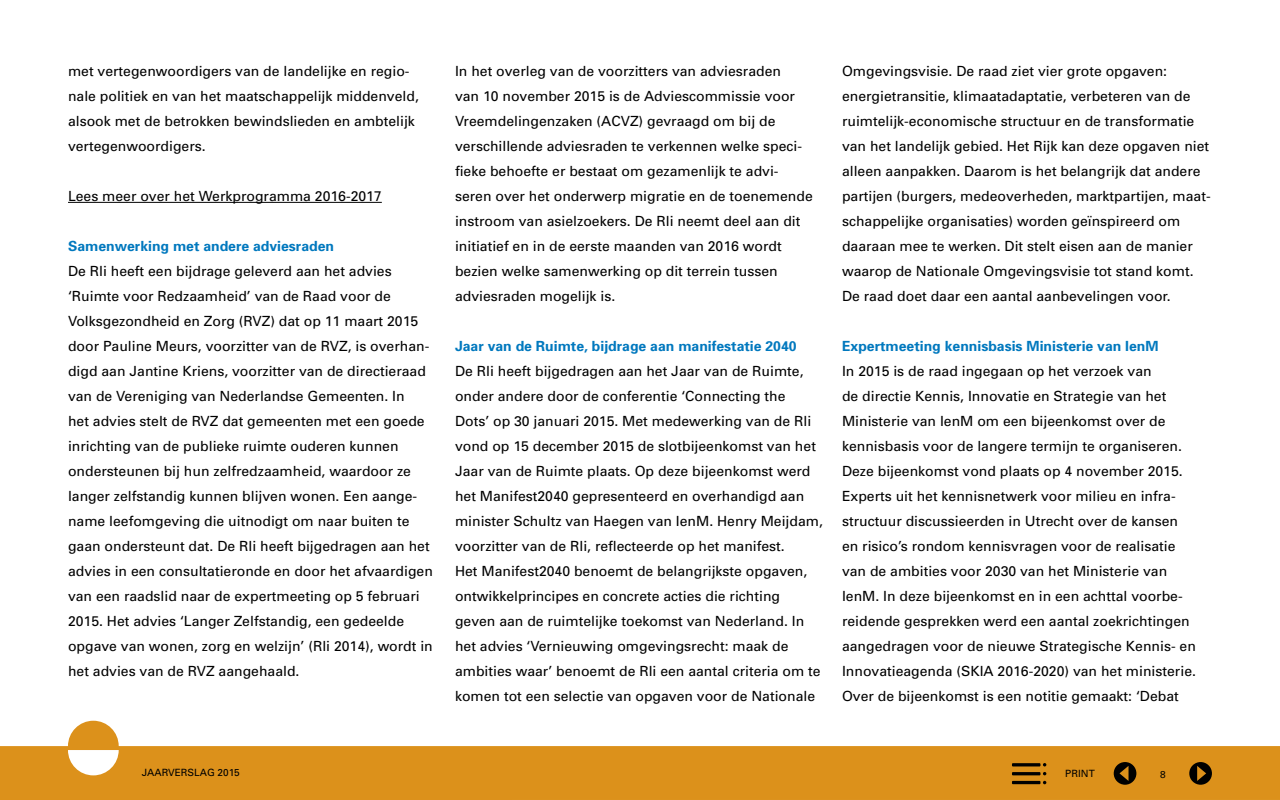
<style>
.page{position:relative;width:1280px;height:800px;background:#fff}
.page>*{position:absolute;margin:0;border:0;box-sizing:border-box;transform-origin:0 0}
.platte_tekst_P{font:14px/25px "Univers";color:#000}
.Alinea_kop_vet_H2{font:700 14px "Univers";color:#0078be}
.t1{font:10px "Univers";color:#000}
</style>
<div class="page">
<svg style="left:0;top:721px;width:1280px;height:79px;fill:#dc911b"></svg>
<svg style="left:1189px;top:762px;width:23px;height:23px"></svg>
<svg style="left:1114px;top:762px;width:22px;height:23px"></svg>
<hr style="left:1012px;top:781px;width:28px;height:3px;background:#000">
<hr style="left:1012px;top:772px;width:28px;height:3px;background:#000">
<hr style="left:1012px;top:763px;width:28px;height:3px;background:#000">
<hr style="left:68px;top:202px;width:314px;height:1px;background:#000">
<p class="platte_tekst_P" style="left:68px;top:58px;width:352px">met vertegenwoordigers van de landelijke en regio&shy;nale politiek en van het maatschappelijk middenveld, alsook met de betrokken bewindslieden en ambtelijk vertegenwoordigers.</p>
<p class="platte_tekst_P" style="left:68px;top:183px;width:315px">Lees meer over het Werkprogramma 2016-2017</p>
<h2 class="Alinea_kop_vet_H2" style="left:68px;top:237px;width:268px">Samenwerking met andere adviesraden</h2>
<p class="platte_tekst_P" style="left:68px;top:258px;width:366px">De Rli heeft een bijdrage geleverd aan het advies ‘Ruimte voor Redzaamheid’ van de Raad voor de Volksgezondheid en Zorg (RVZ) dat op 11 maart 2015 door Pauline Meurs, voorzitter van de RVZ, is overhan&shy;digd aan Jantine Kriens, voorzitter van de directieraad van de Vereniging van Nederlandse Gemeenten. In<br>het advies stelt de RVZ dat gemeenten met een goede inrichting van de publieke ruimte ouderen kunnen ondersteunen bij hun zelfredzaamheid, waardoor ze langer zelfstandig kunnen blijven wonen. Een aange&shy;name leefomgeving die uitnodigt om naar buiten te gaan ondersteunt dat. De Rli heeft bijgedragen aan het advies in een consultatieronde en door het afvaardigen van een raadslid naar de expertmeeting op 5 februari 2015. Het advies ‘Langer Zelfstandig, een gedeelde opgave van wonen, zorg en welzijn’ (Rli 2014), wordt in het advies van de RVZ aangehaald.</p>
<p class="platte_tekst_P" style="left:455px;top:58px;width:359px">In het overleg van de voorzitters van adviesraden<br>van 10 november 2015 is de Adviescommissie voor Vreemdelingenzaken (ACVZ) gevraagd om bij de verschillende adviesraden te verkennen welke speci&shy;fieke behoefte er bestaat om gezamenlijk te advi&shy;seren over het onderwerp migratie en de toenemende instroom van asielzoekers. De Rli neemt deel aan dit initiatief en in de eerste maanden van 2016 wordt bezien welke samenwerking op dit terrein tussen adviesraden mogelijk is.</p>
<h2 class="Alinea_kop_vet_H2" style="left:455px;top:337px;width:343px">Jaar van de Ruimte, bijdrage aan manifestatie 2040</h2>
<p class="platte_tekst_P" style="left:455px;top:358px;width:369px">De Rli heeft bijgedragen aan het Jaar van de Ruimte, onder andere door de conferentie ‘Connecting the Dots’ op 30 januari 2015. Met medewerking van de Rli vond op 15 december 2015 de slotbijeenkomst van het Jaar van de Ruimte plaats. Op deze bijeenkomst werd het Manifest2040 gepresenteerd en overhandigd aan minister Schultz van Haegen van IenM. Henry Meijdam, voorzitter van de Rli, reflecteerde op het manifest.</p>
<p class="platte_tekst_P" style="left:455px;top:558px;width:367px">Het Manifest2040 benoemt de belangrijkste opgaven, ontwikkelprincipes en concrete acties die richting geven aan de ruimtelijke toekomst van Nederland. In het advies ‘Vernieuwing omgevingsrecht: maak de ambities waar’ benoemt de Rli een aantal criteria om te komen tot een selectie van opgaven voor de Nationale</p>
<p class="platte_tekst_P" style="left:842px;top:58px;width:370px">Omgevingsvisie. De raad ziet vier grote opgaven: energietransitie, klimaatadaptatie, verbeteren van de ruimtelijk-economische structuur en de transformatie van het landelijk gebied. Het Rijk kan deze opgaven niet alleen aanpakken. Daarom is het belangrijk dat andere partijen (burgers, medeoverheden, marktpartijen, maat&shy;schappelijke organisaties) worden geïnspireerd om daaraan mee te werken. Dit stelt eisen aan de manier waarop de Nationale Omgevingsvisie tot stand komt.<br>De raad doet daar een aantal aanbevelingen voor.</p>
<h2 class="Alinea_kop_vet_H2" style="left:842px;top:337px;width:318px">Expertmeeting kennisbasis Ministerie van IenM</h2>
<p class="platte_tekst_P" style="left:842px;top:359px;width:356px">In 2015 is de raad ingegaan op het verzoek van<br>de directie Kennis, Innovatie en Strategie van het Ministerie van IenM om een bijeenkomst over de kennisbasis voor de langere termijn te organiseren.<br>Deze bijeenkomst vond plaats op 4 november 2015.<br>Experts uit het kennisnetwerk voor milieu en infra&shy;structuur discussieerden in Utrecht over de kansen en risico’s rondom kennisvragen voor de realisatie van de ambities voor 2030 van het Ministerie van IenM. In deze bijeenkomst en in een achttal voorbe&shy;reidende gesprekken werd een aantal zoekrichtingen aangedragen voor de nieuwe Strategische Kennis- en Innovatieagenda (SKIA 2016-2020) van het ministerie.<br>Over de bijeenkomst is een notitie gemaakt: ‘Debat</p>
<p class="t1" style="left:142px;top:766px;width:100px">JAARVERSLAG 2015</p>
<p class="t1" style="left:1065px;top:767px;width:31px">PRINT</p>
<p class="t1" style="left:1160px;top:769px;width:7px">8</p>
</div>
